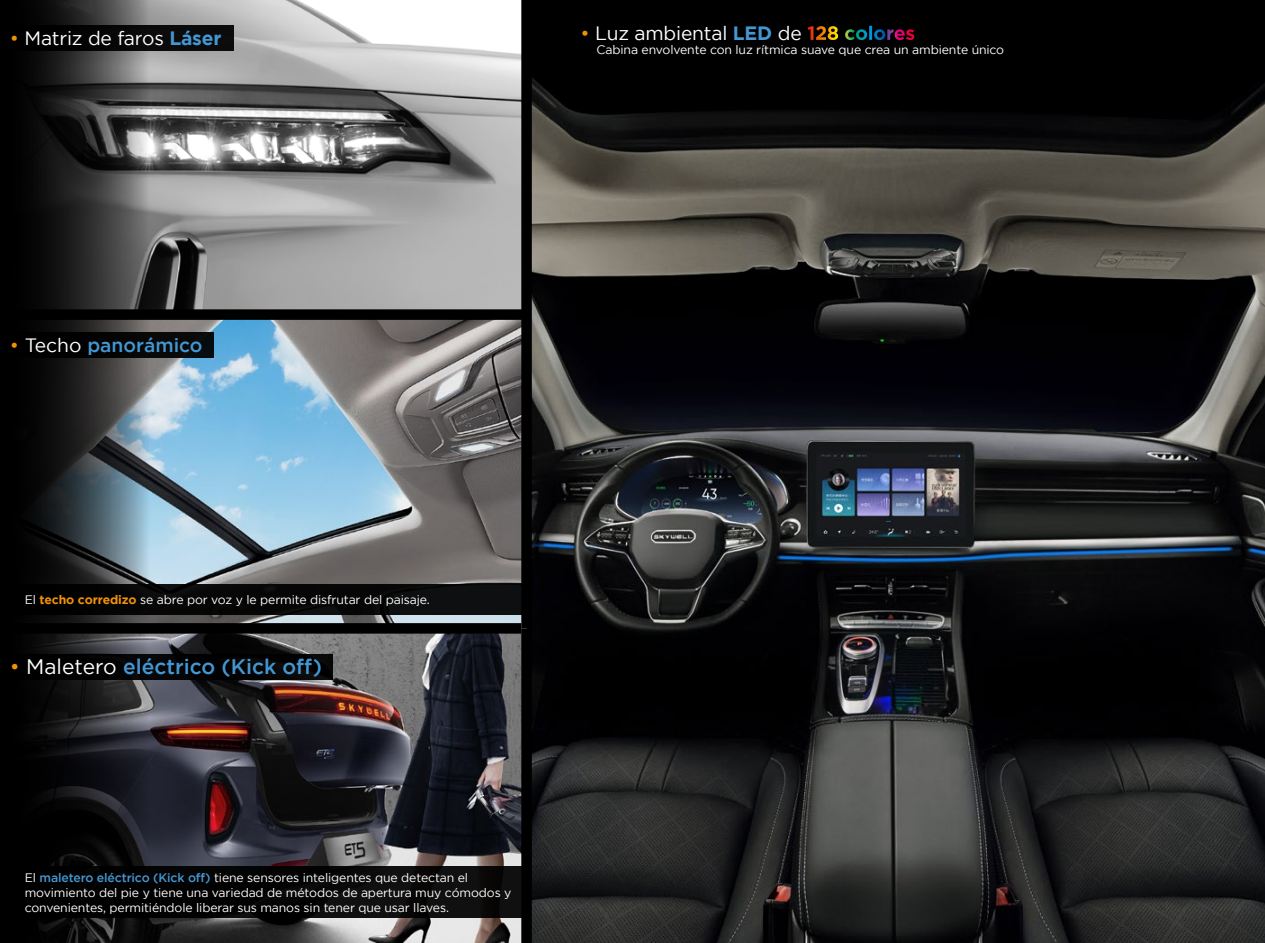
<style>
.page{position:relative;width:1265px;height:943px;background:#fff}
.page>*{position:absolute;margin:0;border:0;box-sizing:border-box;transform-origin:0 0}
.t1{font:500 21px "Gotham";color:#4497d3}
.t2{font:19.25px "Gotham";letter-spacing:-.01em;color:#fff}
.t3{font:500 19.25px "Gotham";color:#4497d3}
.t4{font:12.25px/14.7px "Gotham";letter-spacing:-.01em;color:#fff}
.s1{color:#f39200}
.s2{font-weight:700;color:#4497d3}
.s3{font-weight:700}
.s4{font-weight:400;color:#f39200}
.s5{font-weight:400;color:#fff}
.s6{font-weight:700;color:#f39207}
.s7{font-weight:500;color:#4497d3}
</style>
<div class="page">
<img style="left:532px;top:0;width:733px;height:943px">
<img style="left:0;top:0;width:521px;height:943px">
<div style="left:521px;top:0;width:11px;height:628px;background:#000"></div>
<div style="left:0;top:623px;width:521px;height:10px;background:#000"></div>
<div style="left:0;top:309px;width:527px;height:11px;background:#000"></div>
<div style="left:0;top:654px;width:332px;height:25px;background:#000"></div>
<div style="left:0;top:332px;width:213px;height:26px;background:#000"></div>
<div style="left:570px;top:25px;width:545px;height:30px;background:#000"></div>
<div style="left:521px;top:628px;width:11px;height:315px;background:#000"></div>
<div style="left:0;top:25px;width:233px;height:26px;background:#070707"></div>
<div style="left:0;top:584px;width:521px;height:30px;background:#070606"></div>
<div style="left:0;top:866px;width:521px;height:52px;background:linear-gradient(to right,#000,#0f0f0e)"></div>
<h2 class="t2" style="left:10px;top:27px;width:213px"><span class="s1">•</span> Matriz de faros <span class="s2">Láser</span></h2>
<h2 class="t2" style="left:580px;top:22px;width:336px"><span class="s1">•</span> Luz ambiental <span class="s2">LED</span> de <span class="s3">128 colores</span></h2>
<p class="t4" style="left:597px;top:42px;width:409px">Cabina envolvente con luz rítmica suave que crea un ambiente único</p>
<h2 class="t3" style="left:10px;top:334px;width:194px"><span class="s4">•</span> <span class="s5">Techo</span> panorámico</h2>
<p class="t4" style="left:25px;top:592px;width:407px">El <span class="s6">techo corredizo</span> se abre por voz y le permite disfrutar del paisaje.</p>
<h1 class="t1" style="left:10px;top:655px;width:314px"><span class="s4">•</span> <span class="s5">Maletero</span> eléctrico (Kick off)</h1>
<p class="t4" style="left:25px;top:870px;width:488px">El <span class="s7">maletero eléctrico (Kick off)</span> tiene sensores inteligentes que detectan el movimiento del pie y tiene una variedad de métodos de apertura muy cómodos y convenientes, permitiéndole liberar sus manos sin tener que usar llaves.</p>
</div>
